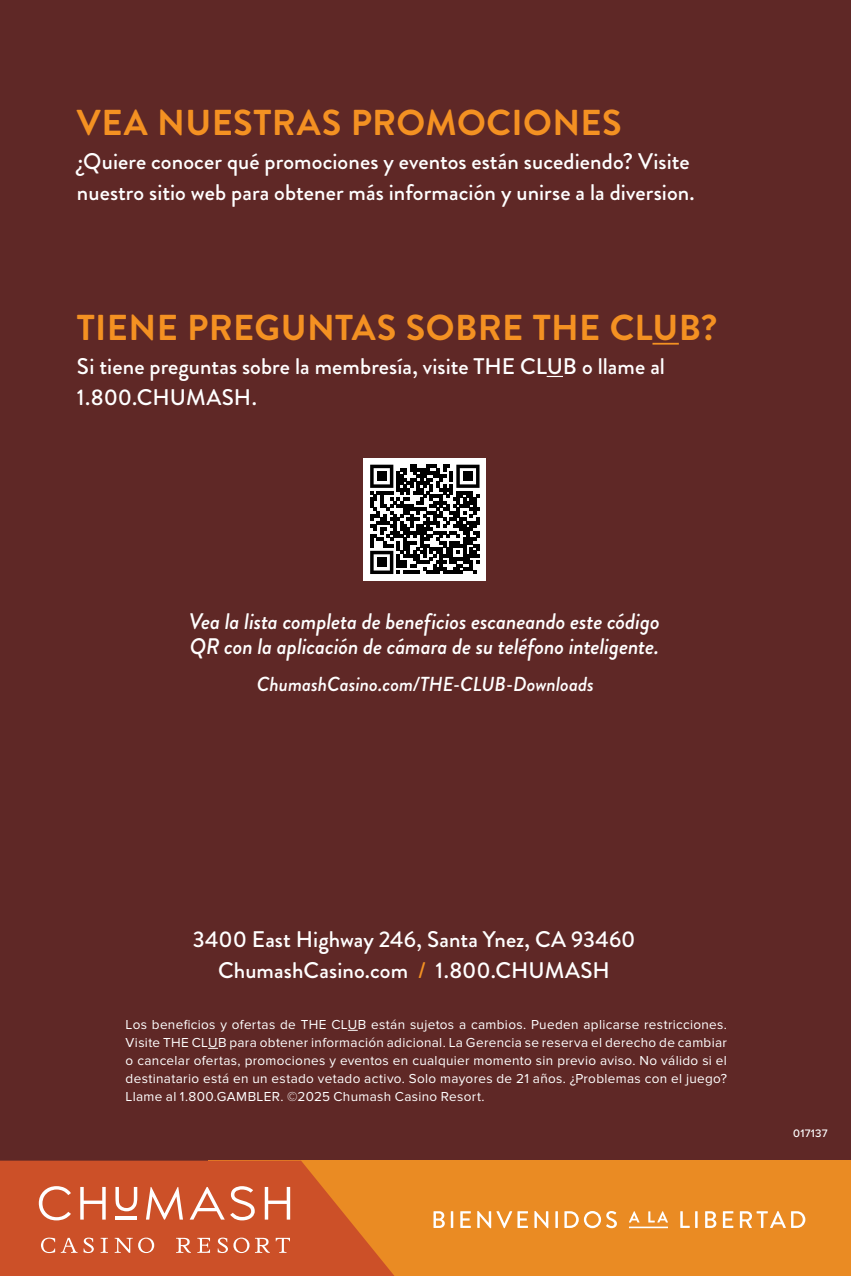
<style>
.page{position:relative;width:851px;height:1276px;background:#fff}
.page>*{position:absolute;margin:0;border:0;box-sizing:border-box;transform-origin:0 0}
.Body_Copy{font:700 36px "Brandon Grotesque";letter-spacing:.01em;color:#f49122}
.Body_Copy-2{font:500 22.5px/30.8px "Brandon Grotesque";letter-spacing:.005em;color:#fff}
.Body_Copy-3{font:italic 500 22.5px/24.5px "Brandon Grotesque";letter-spacing:-.01em;color:#fff}
.Body_Copy-4{font:italic 500 20.25px "Brandon Grotesque";letter-spacing:-.005em;color:#fff}
.t1{font:13.5px/18px "Proxima Nova";letter-spacing:.025em;color:#fff;text-align:justify}
.t2{font:500 11.25px "Proxima Nova";letter-spacing:.025em;color:#fff}
.s1{color:#f49122}
</style>
<div class="page">
<div style="left:0;top:0;width:850px;height:1276px;background:#5f2826"></div>
<div style="left:208px;top:1160px;width:642px;height:116px;background:#ea8b23"></div>
<svg style="left:0;top:1160px;width:394px;height:116px;fill:#cc5028"></svg>
<svg style="left:39px;top:1186px;width:32px;height:34px"></svg>
<svg style="left:80px;top:1187px;width:26px;height:32px"></svg>
<svg style="left:146px;top:1187px;width:37px;height:32px"></svg>
<svg style="left:265px;top:1187px;width:25px;height:32px"></svg>
<svg style="left:115px;top:1187px;width:22px;height:24px"></svg>
<hr style="left:115px;top:1216px;width:22px;height:3px;background:#fff">
<svg style="left:190px;top:1186px;width:65px;height:34px"></svg>
<svg style="left:41px;top:1237px;width:14px;height:16px"></svg>
<svg style="left:61px;top:1238px;width:17px;height:15px"></svg>
<svg style="left:84px;top:1237px;width:10px;height:16px"></svg>
<svg style="left:101px;top:1238px;width:7px;height:15px"></svg>
<svg style="left:115px;top:1237px;width:39px;height:16px"></svg>
<svg style="left:176px;top:1238px;width:15px;height:15px"></svg>
<svg style="left:197px;top:1238px;width:13px;height:15px"></svg>
<svg style="left:218px;top:1237px;width:31px;height:16px"></svg>
<svg style="left:255px;top:1238px;width:15px;height:15px"></svg>
<svg style="left:276px;top:1238px;width:14px;height:15px"></svg>
<div style="left:363px;top:458px;width:123px;height:123px;background:#fff"></div>
<svg style="left:370px;top:465px;width:109px;height:109px"></svg>
<div style="left:377px;top:471px;width:10px;height:10px;background:#000"></div>
<div style="left:463px;top:471px;width:10px;height:10px;background:#000"></div>
<div style="left:377px;top:557px;width:10px;height:10px;background:#000"></div>
<hr style="left:652px;top:343px;width:26px;height:2px;background:#f49122">
<svg style="left:546px;top:376px;width:17px;height:1px"></svg>
<svg style="left:433px;top:1211px;width:372px;height:17px"></svg>
<p class="Body_Copy" style="left:77px;top:97px;width:546px">VEA NUESTRAS PROMOCIONES</p>
<p class="Body_Copy-2" style="left:77px;top:146px;width:619px">¿Quiere conocer qué promociones y eventos están sucediendo? Visite nuestro sitio web para obtener más información y unirse a la diversion.</p>
<p class="Body_Copy" style="left:77px;top:303px;width:642px">TIENE PREGUNTAS SOBRE THE CLUB?</p>
<p class="Body_Copy-2" style="left:77px;top:351px;width:589px">Si tiene preguntas sobre la membresía, visite THE CLUB o llame al<br>1.800.CHUMASH.</p>
<p class="Body_Copy-3" style="left:189px;top:610px;width:472px">Vea la lista completa de beneficios escaneando este código<br>QR con la aplicación de cámara de su teléfono inteligente.</p>
<p class="Body_Copy-4" style="left:257px;top:670px;width:338px">ChumashCasino.com/THE-CLUB-Downloads</p>
<p class="Body_Copy-2" style="left:193px;top:924px;width:444px">3400 East Highway 246, Santa Ynez, CA 93460</p>
<p class="Body_Copy-2" style="left:218px;top:955px;width:393px">ChumashCasino.com <span class="s1">/</span> 1.800.CHUMASH</p>
<p class="t1" style="left:126px;top:1015px;width:603px">Los beneficios y ofertas de THE CLUB están sujetos a cambios. Pueden aplicarse restricciones.<br>Visite THE CLUB para obtener información adicional. La Gerencia se reserva el derecho de cambiar o cancelar ofertas, promociones y eventos en cualquier momento sin previo aviso. No válido si el destinatario está en un estado vetado activo. Solo mayores de 21 años. ¿Problemas con el juego?<br>Llame al 1.800.GAMBLER. ©2025 Chumash Casino Resort.</p>
<p class="t2" style="left:793px;top:1125px;width:36px">017137</p>
</div>
